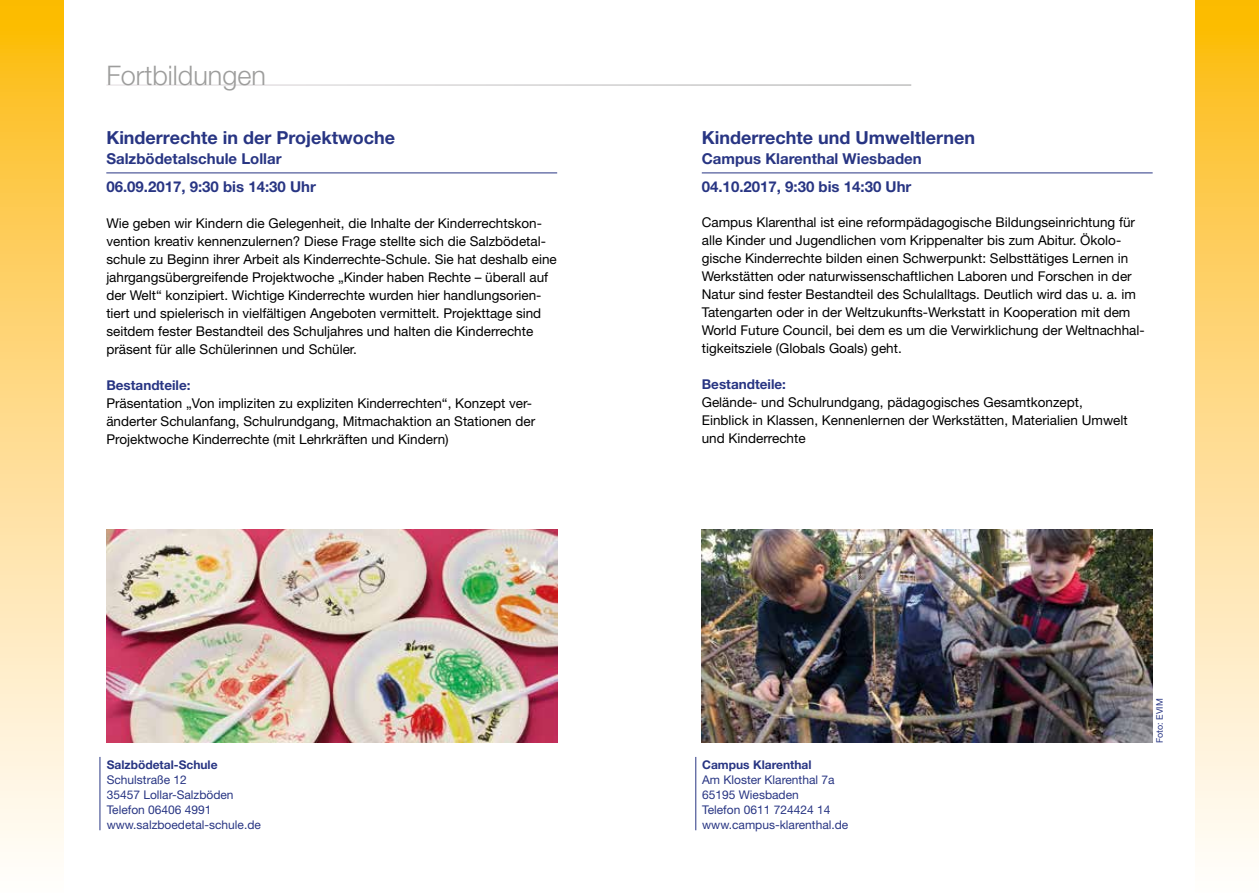
<style>
.page{position:relative;width:1259px;height:893px;background:#fff}
.page>*{position:absolute;margin:0;border:0;box-sizing:border-box;transform-origin:0 0}
.t1{font:300 27px "Helvetica Neue";color:#9d9d9c}
.t2{font:700 18px "Helvetica Neue";color:#283583}
.t3{font:700 15px/28.5px "Helvetica Neue";color:#283583}
.t4{font:13.5px/18px "Helvetica Neue";color:#000}
.t5{font:700 13.5px "Helvetica Neue";color:#283583}
.t6{font:12px/15px "Helvetica Neue";color:#283583}
.t7{font:700 12px "Helvetica Neue";color:#283583}
.t8{font:9px "Helvetica Neue";color:#283583}
</style>
<div class="page">
<svg style="left:0;top:0;width:64px;height:852px;background:#fedb88"></svg>
<svg style="left:1195px;top:0;width:64px;height:852px;background:#fedb88"></svg>
<img style="left:106px;top:529px;width:451px;height:213px">
<img style="left:702px;top:529px;width:450px;height:213px">
<hr style="left:106px;top:173px;width:451px;height:1px;background:#283583">
<hr style="left:702px;top:173px;width:450px;height:1px;background:#283583">
<hr style="left:100px;top:757px;width:1px;height:73px;background:#283583">
<hr style="left:695px;top:757px;width:1px;height:73px;background:#283583">
<h1 class="t1" style="left:106px;top:59px;width:161px">Fortbildungen</h1>
<h2 class="t2" style="left:106px;top:127px;width:290px">Kinderrechte in der Projektwoche</h2>
<p class="t3" style="left:106px;top:144px;width:211px">Salzbödetalschule Lollar<br>06.09.2017, 9:30 bis 14:30 Uhr</p>
<p class="t4" style="left:106px;top:214px;width:452px">Wie geben wir Kindern die Gelegenheit, die Inhalte der Kinderrechtskon&shy;vention kreativ kennenzulernen? Diese Frage stellte sich die Salzbödetal&shy;schule zu Beginn ihrer Arbeit als Kinderrechte-Schule. Sie hat deshalb eine jahrgangsübergreifende Projektwoche „Kinder haben Rechte – überall auf der Welt“ konzipiert. Wichtige Kinderrechte wurden hier handlungsorien&shy;tiert und spielerisch in vielfältigen Angeboten vermittelt. Projekttage sind seitdem fester Bestandteil des Schuljahres und halten die Kinderrechte präsent für alle Schülerinnen und Schüler.</p>
<p class="t5" style="left:106px;top:376px;width:86px">Bestandteile:</p>
<p class="t4" style="left:106px;top:393px;width:430px">Präsentation „Von impliziten zu expliziten Kinderrechten“, Konzept ver&shy;änderter Schulanfang, Schulrundgang, Mitmachaktion an Stationen der<br>Projektwoche Kinderrechte (mit Lehrkräften und Kindern)</p>
<p class="t7" style="left:107px;top:757px;width:112px">Salzbödetal-Schule</p>
<p class="t6" style="left:107px;top:772px;width:156px">Schulstraße 12<br>35457 Lollar-Salzböden<br>Telefon 06406 4991 www.salzboedetal-schule.de</p>
<h2 class="t2" style="left:702px;top:127px;width:275px">Kinderrechte und Umweltlernen</h2>
<p class="t3" style="left:702px;top:144px;width:221px">Campus Klarenthal Wiesbaden<br>04.10.2017, 9:30 bis 14:30 Uhr</p>
<p class="t4" style="left:702px;top:213px;width:444px">Campus Klarenthal ist eine reformpädagogische Bildungseinrichtung für alle Kinder und Jugendlichen vom Krippenalter bis zum Abitur. Ökolo&shy;gische Kinderrechte bilden einen Schwerpunkt: Selbsttätiges Lernen in Werkstätten oder naturwissenschaftlichen Laboren und Forschen in der Natur sind fester Bestandteil des Schulalltags. Deutlich wird das u. a. im Tatengarten oder in der Weltzukunfts-Werkstatt in Kooperation mit dem World Future Council, bei dem es um die Verwirklichung der Weltnachhal&shy;tigkeitsziele (Globals Goals) geht.</p>
<p class="t5" style="left:702px;top:376px;width:86px">Bestandteile:</p>
<p class="t4" style="left:702px;top:393px;width:427px">Gelände- und Schulrundgang, pädagogisches Gesamtkonzept,<br>Einblick in Klassen, Kennenlernen der Werkstätten, Materialien Umwelt und Kinderrechte</p>
<p class="t7" style="left:702px;top:757px;width:111px">Campus Klarenthal</p>
<p class="t6" style="left:702px;top:772px;width:148px">Am Kloster Klarenthal 7a<br>65195 Wiesbaden<br>Telefon 0611 724424 14 www.campus-klarenthal.de</p>
<p class="t8" style="left:1154px;top:743px;width:46px;rotate:-90deg">Foto: EVIM</p>
</div>
